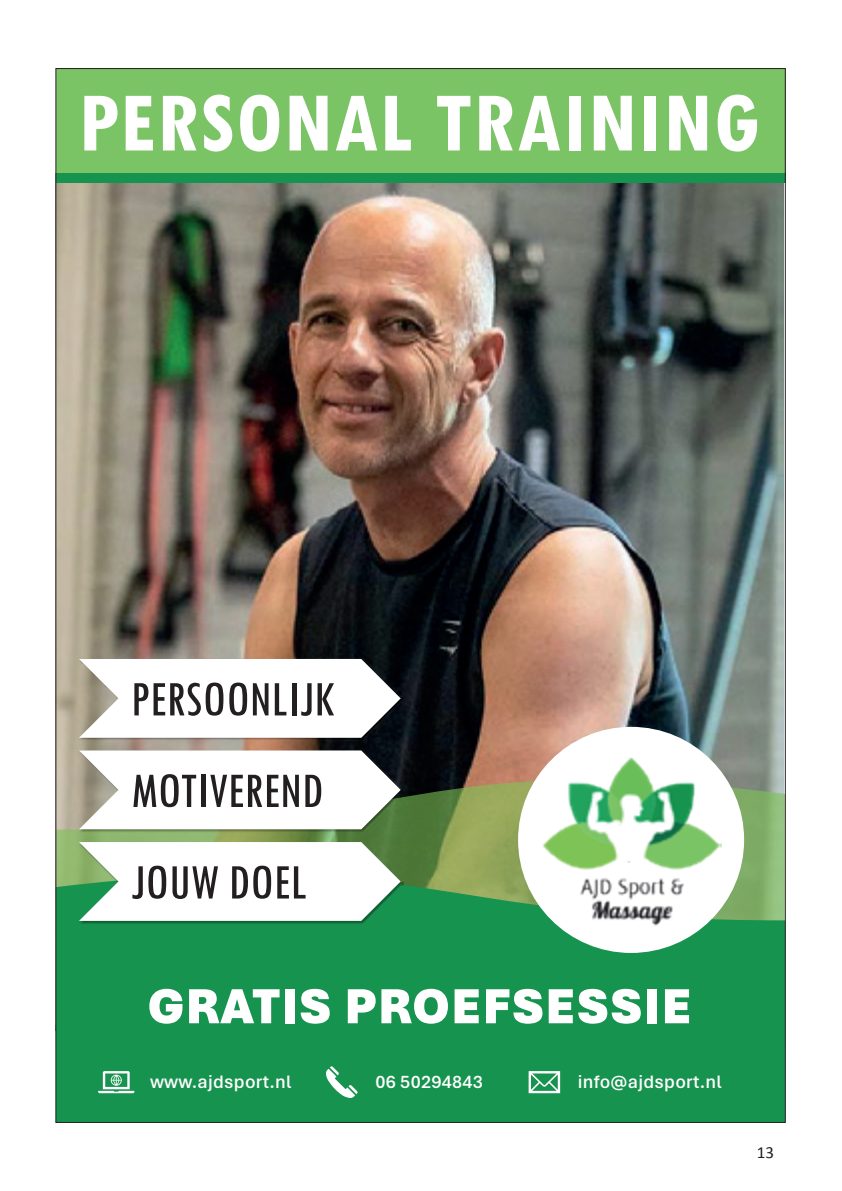
<style>
.page{position:relative;width:842px;height:1191px;background:#fff}
.page>*{position:absolute;margin:0;border:0;box-sizing:border-box;transform-origin:0 0}
.t1{font:700 condensed 89.6px "Tw Cen";letter-spacing:.015em;color:#fff}
.t2{font:condensed 51.8px/91.6px "Tw Cen";color:#231f20}
.t3{font:900 51.8px "Aptos";letter-spacing:.025em;color:#fff}
.t4{font:600 19px "Aptos";letter-spacing:.015em;color:#fff}
.t5{font:17px "Calibri";color:#231f20}
</style>
<div class="page">
<img style="left:57px;top:183px;width:726px;height:564px">
<svg style="left:57px;top:747px;width:727px;height:96px;background:#7c845c"></svg>
<svg style="left:57px;top:843px;width:727px;height:278px;background:#1e944f"></svg>
<img style="left:78px;top:651px;width:325px;height:295px">
<svg style="left:79px;top:659px;width:322px;height:79px"></svg>
<svg style="left:79px;top:750px;width:322px;height:79px"></svg>
<svg style="left:79px;top:842px;width:322px;height:79px"></svg>
<div style="left:56px;top:69px;width:729px;height:104px;background:#7ac465"></div>
<div style="left:518px;top:727px;width:226px;height:226px;background:#fff;border-radius:50%"></div>
<img style="left:540px;top:752px;width:182px;height:175px">
<svg style="left:326px;top:1066px;width:31px;height:32px"></svg>
<svg style="left:529px;top:1071px;width:31px;height:22px"></svg>
<svg style="left:98px;top:1071px;width:36px;height:22px"></svg>
<div style="left:56px;top:173px;width:729px;height:10px;background:#16934e"></div>
<h1 class="t1" style="left:79px;top:68px;width:683px">PERSONAL TRAINING</h1>
<h2 class="t2" style="left:131px;top:652px;width:206px">PERSOONLIJK<br>MOTIVEREND<br>JOUW DOEL</h2>
<h2 class="t3" style="left:147px;top:971px;width:546px">GRATIS PROEFSESSIE</h2>
<p class="t4" style="left:150px;top:1069px;width:143px">www.ajdsport.nl</p>
<p class="t4" style="left:376px;top:1069px;width:109px">06 50294843</p>
<p class="t4" style="left:578px;top:1069px;width:146px">info@ajdsport.nl</p>
<p class="t5" style="left:757px;top:1141px;width:19px">13</p>
</div>
